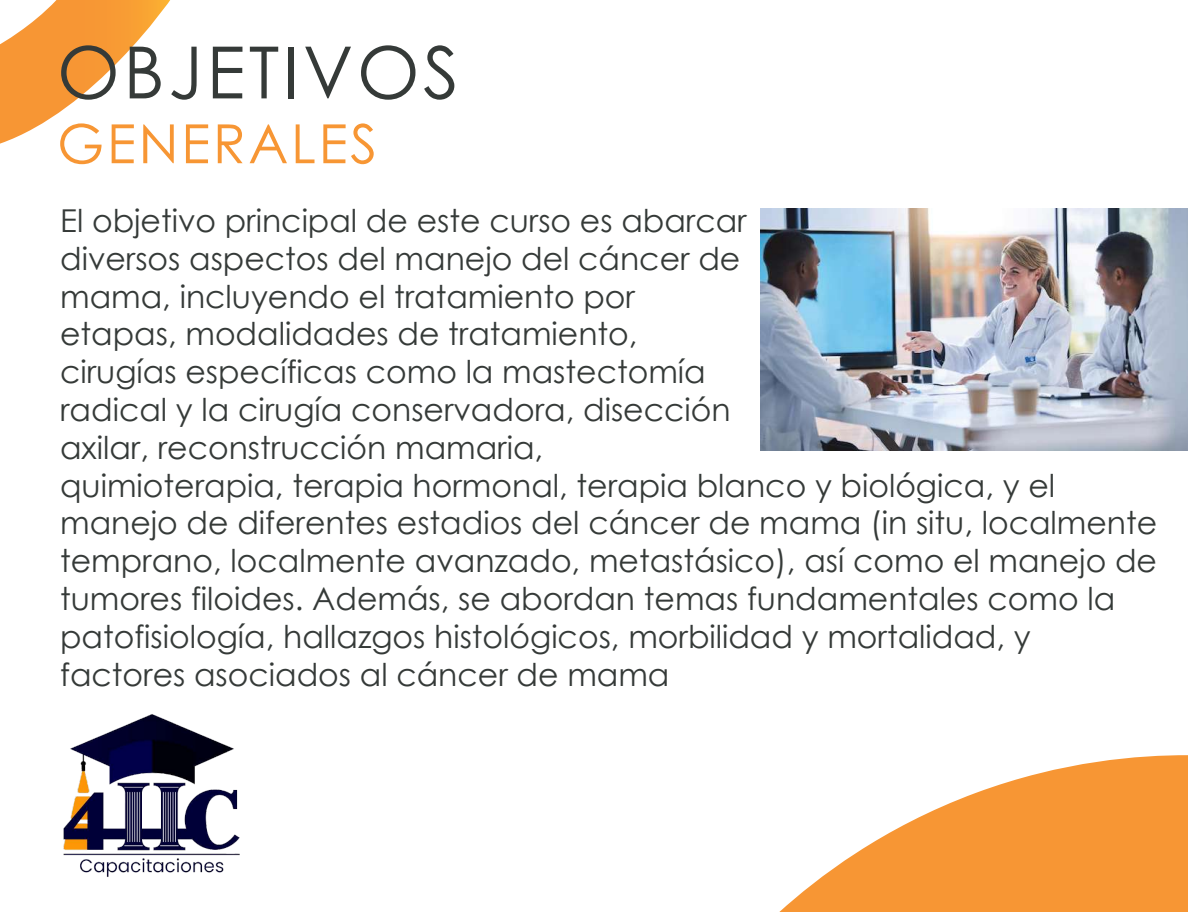
<style>
.page{position:relative;width:1188px;height:912px;background:#fff}
.page>*{position:absolute;margin:0;border:0;box-sizing:border-box;transform-origin:0 0}
.t1{font:72px "Century Gothic";letter-spacing:.05em;color:#353a38}
.t2{font:54px "Century Gothic";letter-spacing:.05em;color:#f79634}
.t3{font:31.5px/37.8px "Century Gothic";color:#353a38}
</style>
<div class="page">
<svg style="left:0;top:0;width:170px;height:144px"></svg>
<img style="left:63px;top:714px;width:177px;height:163px">
<svg style="left:779px;top:755px;width:409px;height:157px;fill:#f79634"></svg>
<img style="left:760px;top:209px;width:428px;height:241px">
<h1 class="t1" style="left:57px;top:22px;width:403px">OBJETIVOS</h1>
<h2 class="t2" style="left:57px;top:106px;width:322px">GENERALES</h2>
<p class="t3" style="left:60px;top:201px;width:1099px">El objetivo principal de este curso es abarcar<br>diversos aspectos del manejo del cáncer de<br>mama, incluyendo el tratamiento por<br>etapas, modalidades de tratamiento,<br>cirugías específicas como la mastectomía<br>radical y la cirugía conservadora, disección<br>axilar, reconstrucción mamaria,<br>quimioterapia, terapia hormonal, terapia blanco y biológica, y el manejo de diferentes estadios del cáncer de mama (in situ, localmente temprano, localmente avanzado, metastásico), así como el manejo de tumores filoides. Además, se abordan temas fundamentales como la patofisiología, hallazgos histológicos, morbilidad y mortalidad, y factores asociados al cáncer de mama</p>
</div>
